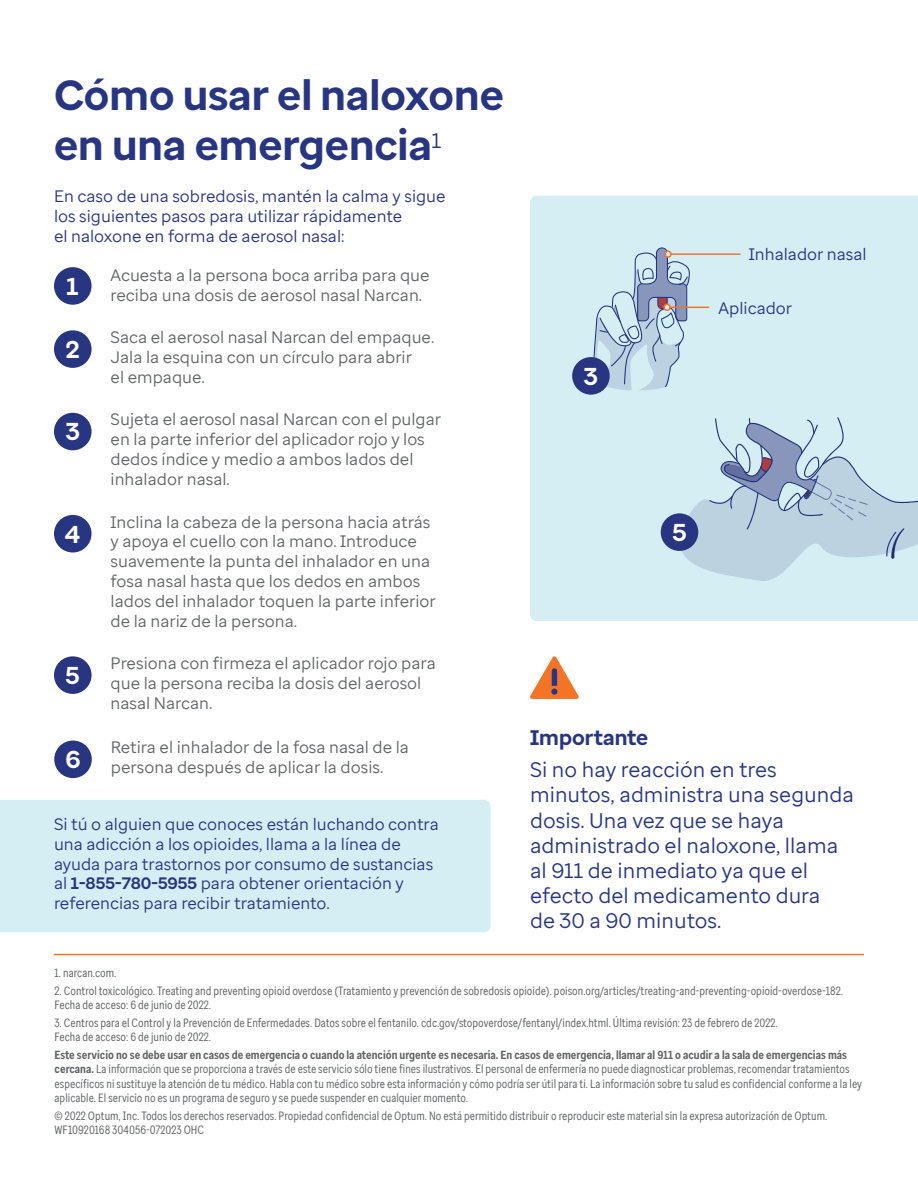
<style>
.page{position:relative;width:918px;height:1188px;background:#fff}
.page>*{position:absolute;margin:0;border:0;box-sizing:border-box;transform-origin:0 0}
.t1{font:700 42px/50.4px "Optum Sans";color:#283682}
.t2{font:700 24.3px "Optum Sans";color:#fff}
.t3{font:21px/25.2px "Optum Sans";color:#283682}
.t4{font:700 21px "Optum Sans";color:#283682}
.t5{font:16.5px/19.8px "Optum Sans";color:#636466}
.t6{font:16.5px/19.8px "Optum Sans";color:#283682}
.t7{font:12px/14.4px "Optum Sans Cond";color:#636466}
.s1{font-weight:700}
</style>
<div class="page">
<div style="left:0;top:800px;width:491px;height:132px;background:#d5eef4"></div>
<div style="left:530px;top:196px;width:388px;height:425px;background:#d5eef4"></div>
<div style="left:54px;top:267px;width:38px;height:38px;background:#283682;border-radius:50%"></div>
<div style="left:54px;top:330px;width:38px;height:38px;background:#283682;border-radius:50%"></div>
<div style="left:54px;top:413px;width:38px;height:37px;background:#283682;border-radius:50%"></div>
<div style="left:54px;top:515px;width:38px;height:38px;background:#283682;border-radius:50%"></div>
<div style="left:54px;top:656px;width:38px;height:38px;background:#283682;border-radius:50%"></div>
<div style="left:54px;top:741px;width:38px;height:37px;background:#283682;border-radius:50%"></div>
<hr style="left:54px;top:954px;width:810px;height:1px;background:#f47427">
<svg style="left:530px;top:656px;width:49px;height:43px"></svg>
<svg style="left:654px;top:417px;width:264px;height:164px;background:#c0d6e4"></svg>
<hr style="left:670px;top:307px;width:39px;height:1px;background:#f47427">
<svg style="left:593px;top:247px;width:97px;height:144px;background:#b7cddd"></svg>
<hr style="left:671px;top:253px;width:69px;height:2px;background:#f47427">
<div style="left:664px;top:250px;width:8px;height:8px;border:2px solid #f47427;border-radius:50%"></div>
<div style="left:572px;top:357px;width:38px;height:38px;background:#283682;border-radius:50%"></div>
<div style="left:661px;top:513px;width:37px;height:38px;background:#283682;border-radius:50%"></div>
<p class="t1" style="left:54px;top:70px;width:451px">Cómo usar el naloxone en una emergencia<sup>1</sup></p>
<p class="t6" style="left:54px;top:186px;width:393px">En caso de una sobredosis, mantén la calma y sigue los siguientes pasos para utilizar rápidamente<br>el naloxone en forma de aerosol nasal:</p>
<p class="t5" style="left:111px;top:265px;width:321px">Acuesta a la persona boca arriba para que</p>
<p class="t2" style="left:67px;top:270px;width:14px">1</p>
<p class="t5" style="left:111px;top:285px;width:313px">reciba una dosis de aerosol nasal Narcan.</p>
<p class="t2" style="left:66px;top:334px;width:15px">2</p>
<p class="t2" style="left:66px;top:416px;width:16px">3</p>
<p class="t2" style="left:65px;top:518px;width:16px">4</p>
<p class="t2" style="left:66px;top:660px;width:16px">5</p>
<p class="t2" style="left:65px;top:744px;width:17px">6</p>
<p class="t5" style="left:111px;top:327px;width:325px">Saca el aerosol nasal Narcan del empaque.<br>Jala la esquina con un círculo para abrir<br>el empaque.</p>
<p class="t5" style="left:111px;top:410px;width:332px">Sujeta el aerosol nasal Narcan con el pulgar en la parte inferior del aplicador rojo y los dedos índice y medio a ambos lados del inhalador nasal.</p>
<p class="t5" style="left:111px;top:512px;width:327px">Inclina la cabeza de la persona hacia atrás y apoya el cuello con la mano. Introduce suavemente la punta del inhalador en una fosa nasal hasta que los dedos en ambos lados del inhalador toquen la parte inferior de la nariz de la persona.</p>
<p class="t5" style="left:111px;top:653px;width:327px">Presiona con firmeza el aplicador rojo para que la persona reciba la dosis del aerosol nasal Narcan.</p>
<p class="t5" style="left:111px;top:737px;width:300px">Retira el inhalador de la fosa nasal de la</p>
<p class="t5" style="left:111px;top:757px;width:274px">persona después de aplicar la dosis.</p>
<p class="t6" style="left:54px;top:814px;width:386px">Si tú o alguien que conoces están luchando contra una adicción a los opioides, llama a la línea de ayuda para trastornos por consumo de sustancias al <span class="s1">1-855‑780-5955</span> para obtener orientación y referencias para recibir tratamiento.</p>
<p class="t6" style="left:749px;top:244px;width:119px">Inhalador nasal</p>
<p class="t2" style="left:584px;top:360px;width:16px">3</p>
<p class="t6" style="left:719px;top:298px;width:75px">Aplicador</p>
<p class="t2" style="left:672px;top:517px;width:16px">5</p>
<p class="t4" style="left:530px;top:724px;width:120px">Importante</p>
<p class="t3" style="left:530px;top:757px;width:325px">Si no hay reacción en tres minutos, administra una segunda dosis. Una vez que se haya administrado el naloxone, llama al 911 de inmediato ya que el efecto del medicamento dura<br>de 30 a 90 minutos.</p>
<p class="t7" style="left:55px;top:966px;width:63px">1. narcan.com.</p>
<p class="t7" style="left:55px;top:983px;width:790px">2. Control toxicológico. Treating and preventing opioid overdose (Tratamiento y prevención de sobredosis opioide). poison.org/articles/treating-and-preventing-opioid-overdose-182.<br>Fecha de acceso: 6 de junio de 2022.</p>
<p class="t7" style="left:55px;top:1015px;width:725px">3. Centros para el Control y la Prevención de Enfermedades. Datos sobre el fentanilo. cdc.gov/stopoverdose/fentanyl/index.html. Última revisión: 23 de febrero de 2022.<br>Fecha de acceso: 6 de junio de 2022.</p>
<p class="t7" style="left:55px;top:1047px;width:809px"><span class="s1">Este servicio no se debe usar en casos de emergencia o cuando la atención urgente es necesaria. En casos de emergencia, llamar al 911 o acudir a la sala de emergencias más cercana.</span> La información que se proporciona a través de este servicio sólo tiene fines ilustrativos. El personal de enfermería no puede diagnosticar problemas, recomendar tratamientos específicos ni sustituye la atención de tu médico. Habla con tu médico sobre esta información y cómo podría ser útil para ti. La información sobre tu salud es confidencial conforme a la ley aplicable. El servicio no es un programa de seguro y se puede suspender en cualquier momento.</p>
<p class="t7" style="left:55px;top:1108px;width:774px">© 2022 Optum, Inc. Todos los derechos reservados. Propiedad confidencial de Optum. No está permitido distribuir o reproducir este material sin la expresa autorización de Optum.<br>WF10920168 304056-072023 OHC</p>
</div>
